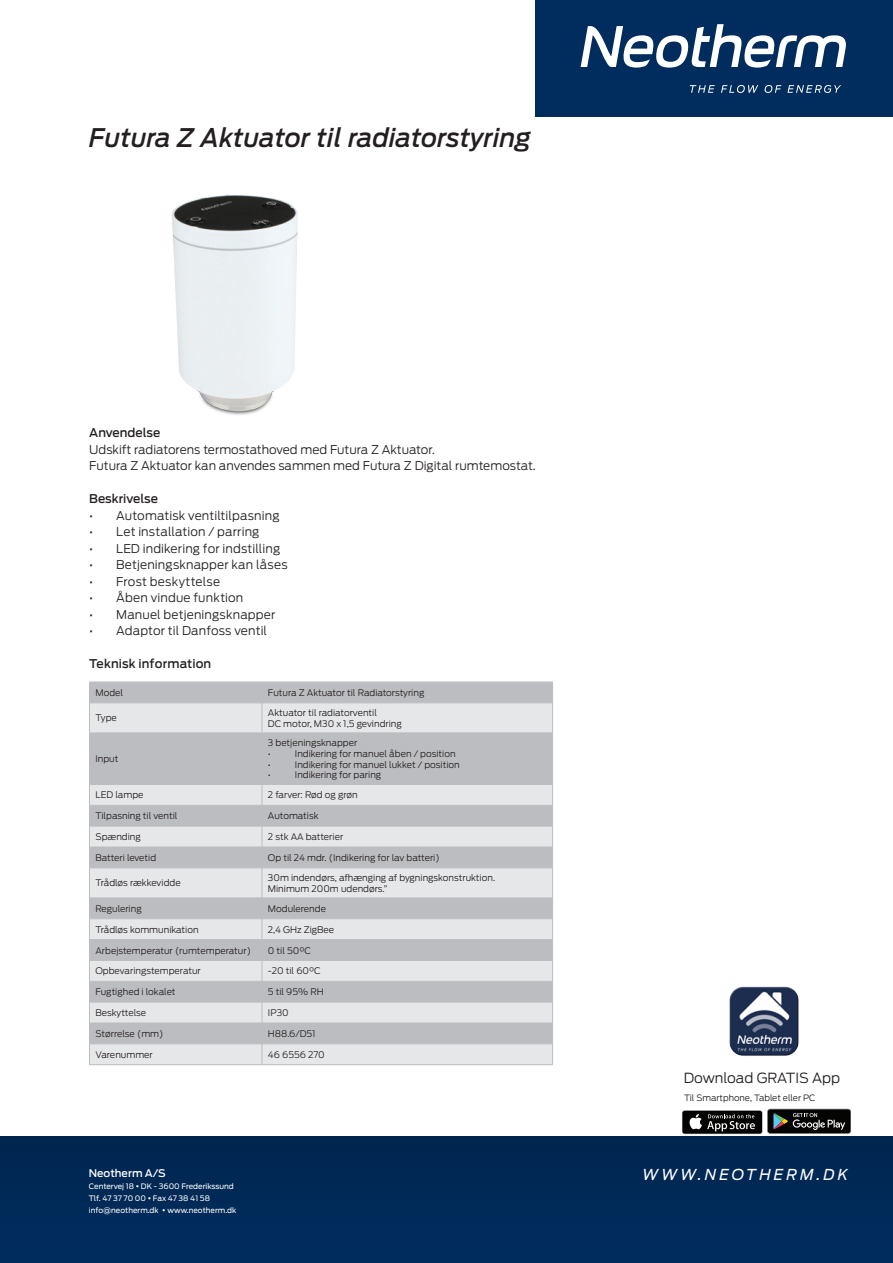
<style>
.page{position:relative;width:893px;height:1263px;background:#fff}
.page>*{position:absolute;margin:0;border:0;box-sizing:border-box;transform-origin:0 0}
.t1{font:italic 500 25.5px "Antenna";color:#231f20}
.t2{font:italic 15px "Antenna";letter-spacing:.2em;color:#fff}
.text_15_pt{font:300 13.95px "Antenna";color:#231f20}
.t3{font:300 12px "Antenna";letter-spacing:.005em;color:#231f20}
.overskrift_hvid{font:500 12px "Antenna";color:#231f20}
.t4{font:500 10.5px "Antenna";color:#fff}
.t5{font:300 9px "Antenna";color:#231f20}
.text_15_pt-2{font:300 8.7px "Antenna";color:#231f20}
.t6{font:7.5px/12px "Antenna";color:#fff}
</style>
<div class="page">
<div style="left:0;top:1137px;width:893px;height:126px;background:#002957"></div>
<img style="left:172px;top:194px;width:126px;height:221px">
<div style="left:90px;top:683px;width:462px;height:20px;background:#bcbdc0"></div>
<svg style="left:90px;top:704px;width:462px;height:360px;background:#d1d2d4"></svg>
<hr style="left:89px;top:703px;width:1px;height:30px;background:#bcbdc0">
<hr style="left:262px;top:703px;width:1px;height:30px;background:#bcbdc0">
<hr style="left:552px;top:703px;width:1px;height:30px;background:#bcbdc0">
<hr style="left:89px;top:733px;width:173px;height:1px;background:#bcbdc0">
<hr style="left:89px;top:733px;width:1px;height:51px;background:#bcbdc0">
<hr style="left:262px;top:733px;width:291px;height:1px;background:#bcbdc0">
<hr style="left:262px;top:733px;width:1px;height:51px;background:#bcbdc0">
<hr style="left:552px;top:733px;width:1px;height:51px;background:#bcbdc0">
<hr style="left:89px;top:784px;width:173px;height:1px;background:#bcbdc0">
<hr style="left:262px;top:784px;width:291px;height:1px;background:#bcbdc0">
<hr style="left:89px;top:847px;width:173px;height:1px;background:#bcbdc0">
<hr style="left:262px;top:847px;width:291px;height:1px;background:#bcbdc0">
<hr style="left:89px;top:868px;width:173px;height:1px;background:#bcbdc0">
<hr style="left:89px;top:868px;width:1px;height:30px;background:#bcbdc0">
<hr style="left:262px;top:868px;width:291px;height:1px;background:#bcbdc0">
<hr style="left:262px;top:868px;width:1px;height:30px;background:#bcbdc0">
<hr style="left:552px;top:868px;width:1px;height:30px;background:#bcbdc0">
<hr style="left:89px;top:918px;width:173px;height:1px;background:#bcbdc0">
<hr style="left:262px;top:918px;width:291px;height:1px;background:#bcbdc0">
<hr style="left:89px;top:939px;width:173px;height:1px;background:#bcbdc0">
<hr style="left:262px;top:939px;width:291px;height:1px;background:#bcbdc0">
<hr style="left:89px;top:960px;width:173px;height:1px;background:#bcbdc0">
<hr style="left:262px;top:960px;width:291px;height:1px;background:#bcbdc0">
<hr style="left:89px;top:981px;width:173px;height:1px;background:#bcbdc0">
<hr style="left:262px;top:981px;width:291px;height:1px;background:#bcbdc0">
<hr style="left:89px;top:1002px;width:173px;height:1px;background:#bcbdc0">
<hr style="left:262px;top:1002px;width:291px;height:1px;background:#bcbdc0">
<hr style="left:89px;top:1023px;width:173px;height:1px;background:#bcbdc0">
<hr style="left:262px;top:1023px;width:291px;height:1px;background:#bcbdc0">
<hr style="left:89px;top:1043px;width:173px;height:1px;background:#bcbdc0">
<svg style="left:89px;top:899px;width:1px;height:165px"></svg>
<hr style="left:262px;top:1043px;width:291px;height:1px;background:#bcbdc0">
<svg style="left:262px;top:899px;width:1px;height:165px"></svg>
<svg style="left:552px;top:899px;width:1px;height:165px"></svg>
<hr style="left:89px;top:1064px;width:173px;height:1px;background:#bcbdc0">
<hr style="left:262px;top:1064px;width:291px;height:1px;background:#bcbdc0">
<hr style="left:89px;top:682px;width:173px;height:1px;background:#bcbdc0">
<svg style="left:89px;top:683px;width:1px;height:20px"></svg>
<hr style="left:262px;top:682px;width:291px;height:1px;background:#bcbdc0">
<svg style="left:262px;top:683px;width:1px;height:20px"></svg>
<svg style="left:552px;top:683px;width:1px;height:20px"></svg>
<hr style="left:89px;top:703px;width:173px;height:1px;background:#bcbdc0">
<hr style="left:262px;top:703px;width:291px;height:1px;background:#bcbdc0">
<hr style="left:89px;top:805px;width:173px;height:1px;background:#bcbdc0">
<svg style="left:89px;top:785px;width:1px;height:83px"></svg>
<hr style="left:262px;top:805px;width:291px;height:1px;background:#bcbdc0">
<svg style="left:262px;top:785px;width:1px;height:83px"></svg>
<svg style="left:552px;top:785px;width:1px;height:83px"></svg>
<hr style="left:89px;top:826px;width:173px;height:1px;background:#bcbdc0">
<hr style="left:262px;top:826px;width:291px;height:1px;background:#bcbdc0">
<hr style="left:89px;top:898px;width:173px;height:1px;background:#bcbdc0">
<hr style="left:262px;top:898px;width:291px;height:1px;background:#bcbdc0">
<div style="left:535px;top:0;width:357px;height:116px;background:#002d5e"></div>
<svg style="left:690px;top:85px;width:151px;height:8px"></svg>
<svg style="left:581px;top:24px;width:265px;height:44px"></svg>
<svg style="left:682px;top:1110px;width:81px;height:24px"></svg>
<div style="left:682px;top:1111px;width:80px;height:22px;background:#040503;border-radius:2px"></div>
<svg style="left:689px;top:1114px;width:66px;height:17px"></svg>
<svg style="left:767px;top:1109px;width:84px;height:25px;background:#2d302d"></svg>
<img style="left:729px;top:986px;width:70px;height:70px">
<h1 class="t1" style="left:89px;top:122px;width:443px">Futura Z Aktuator til radiatorstyring</h1>
<p class="overskrift_hvid" style="left:89px;top:426px;width:73px">Anvendelse</p>
<p class="t3" style="left:89px;top:442px;width:347px">Udskift radiatorens termostathoved med Futura Z Aktuator.</p>
<p class="t3" style="left:89px;top:459px;width:448px">Futura Z Aktuator kan anvendes sammen med Futura Z Digital rumtemostat.</p>
<p class="overskrift_hvid" style="left:89px;top:492px;width:70px">Beskrivelse</p>
<p class="t3" style="left:89px;top:508px;width:192px">• Automatisk ventiltilpasning</p>
<p class="t3" style="left:89px;top:525px;width:172px">• Let installation / parring</p>
<p class="t3" style="left:89px;top:541px;width:192px">• LED indikering for indstilling</p>
<p class="t3" style="left:89px;top:558px;width:200px">• Betjeningsknapper kan låses</p>
<p class="t3" style="left:89px;top:574px;width:132px">• Frost beskyttelse</p>
<p class="t3" style="left:89px;top:591px;width:156px">• Åben vindue funktion</p>
<p class="t3" style="left:89px;top:607px;width:188px">• Manuel betjeningsknapper</p>
<p class="t3" style="left:89px;top:624px;width:179px">• Adaptor til Danfoss ventil</p>
<p class="overskrift_hvid" style="left:89px;top:657px;width:124px">Teknisk information</p>
<p class="t5" style="left:95px;top:687px;width:29px">Model</p>
<p class="t5" style="left:268px;top:687px;width:158px">Futura Z Aktuator til Radiatorstyring</p>
<p class="t5" style="left:95px;top:713px;width:23px">Type</p>
<p class="t5" style="left:268px;top:707px;width:111px">Aktuator til radiatorventil</p>
<p class="t5" style="left:268px;top:718px;width:135px">DC motor, M30 x 1,5 gevindring</p>
<p class="t5" style="left:95px;top:754px;width:24px">Input</p>
<p class="t5" style="left:268px;top:737px;width:91px">3 betjeningsknapper</p>
<p class="t5" style="left:268px;top:748px;width:5px">•</p>
<p class="t5" style="left:295px;top:748px;width:162px">Indikering for manuel åben / position</p>
<p class="t5" style="left:268px;top:759px;width:5px">•</p>
<p class="t5" style="left:295px;top:759px;width:166px">Indikering for manuel lukket / position</p>
<p class="t5" style="left:268px;top:770px;width:5px">•</p>
<p class="t5" style="left:295px;top:770px;width:88px">Indikering for paring</p>
<p class="t5" style="left:95px;top:790px;width:50px">LED lampe</p>
<p class="t5" style="left:268px;top:790px;width:91px">2 farver: Rød og grøn</p>
<p class="t5" style="left:95px;top:811px;width:83px">Tilpasning til ventil</p>
<p class="t5" style="left:268px;top:811px;width:52px">Automatisk</p>
<p class="t5" style="left:95px;top:831px;width:47px">Spænding</p>
<p class="t5" style="left:268px;top:831px;width:77px">2 stk AA batterier</p>
<p class="t5" style="left:95px;top:852px;width:62px">Batteri levetid</p>
<p class="t5" style="left:268px;top:852px;width:173px">Op til 24 mdr. (Indikering for lav batteri)</p>
<p class="t5" style="left:95px;top:878px;width:87px">Trådløs rækkevidde</p>
<p class="t5" style="left:268px;top:872px;width:229px">30m indendørs, afhænging af bygningskonstruktion.</p>
<p class="t5" style="left:268px;top:883px;width:121px">Minimum 200m udendørs.”</p>
<p class="t5" style="left:95px;top:903px;width:48px">Regulering</p>
<p class="t5" style="left:268px;top:903px;width:60px">Modulerende</p>
<p class="t5" style="left:95px;top:924px;width:105px">Trådløs kommunikation</p>
<p class="t5" style="left:268px;top:924px;width:68px">2,4 GHz ZigBee</p>
<p class="t5" style="left:95px;top:945px;width:157px">Arbejstemperatur (rumtemperatur)</p>
<p class="t5" style="left:268px;top:945px;width:45px">0 til 50°C</p>
<p class="t5" style="left:95px;top:966px;width:107px">Opbevaringstemperatur</p>
<p class="t5" style="left:268px;top:966px;width:54px">-20 til 60°C</p>
<p class="t5" style="left:95px;top:987px;width:82px">Fugtighed i lokalet</p>
<p class="t5" style="left:268px;top:987px;width:57px">5 til 95% RH</p>
<p class="t5" style="left:95px;top:1007px;width:52px">Beskyttelse</p>
<p class="t5" style="left:268px;top:1007px;width:22px">IP30</p>
<p class="t5" style="left:95px;top:1028px;width:70px">Størrelse (mm)</p>
<p class="t5" style="left:268px;top:1028px;width:49px">H88.6/D51</p>
<p class="t5" style="left:95px;top:1049px;width:59px">Varenummer</p>
<p class="t5" style="left:268px;top:1049px;width:58px">46 6556 270</p>
<p class="t4" style="left:89px;top:1166px;width:79px">Neotherm A/S</p>
<p class="t6" style="left:89px;top:1180px;width:149px">Centervej 18 • DK - 3600 Frederikssund<br>Tlf. 47 37 70 00 • Fax 47 38 41 58 info@neotherm.dk • www.neotherm.dk</p>
<p class="text_15_pt" style="left:684px;top:1069px;width:158px">Download GRATIS App</p>
<p class="text_15_pt-2" style="left:684px;top:1093px;width:133px">Til Smartphone, Tablet eller PC</p>
<h2 class="t2" style="left:642px;top:1166px;width:207px">WWW.NEOTHERM.DK</h2>
</div>
